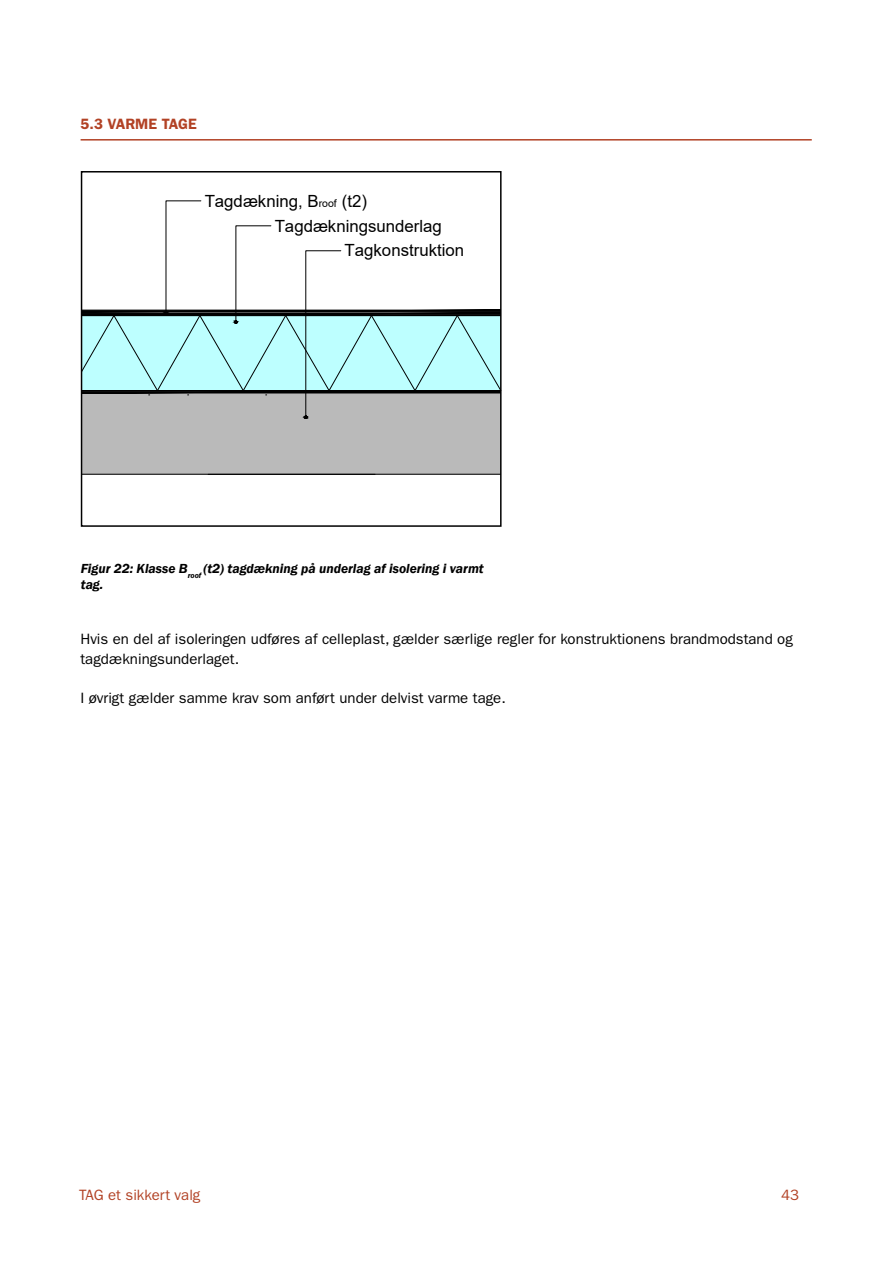
<style>
.page{position:relative;width:893px;height:1263px;background:#fff}
.page>*{position:absolute;margin:0;border:0;box-sizing:border-box;transform-origin:0 0}
.t1{font:16.8px "Arial";color:#000}
.t2{font:15px/19.5px "Franklin Gothic LT Pro";color:#000}
.t3{font:15px "Franklin Gothic LT Pro";color:#b24225}
.t4{font:15px "Franklin Gothic LT Pro Dm";color:#b24225}
.t5{font:italic 600 13.5px/16.2px "Franklin Gothic";color:#000}
.s1{font-size:10.5px}
</style>
<div class="page">
<hr style="left:81px;top:139px;width:731px;height:2px;background:#b24225">
<svg style="left:84px;top:200px;width:415px;height:275px"></svg>
<div style="left:81px;top:171px;width:421px;height:356px;border:2px solid #000"></div>
<p class="t4" style="left:81px;top:115px;width:118px">5.3 VARME TAGE</p>
<p class="t1" style="left:205px;top:190px;width:164px">Tagdækning, B<span class="s1">roof</span> (t2)</p>
<p class="t1" style="left:275px;top:215px;width:169px">Tagdækningsunderlag</p>
<p class="t1" style="left:345px;top:238px;width:121px">Tagkonstruktion</p>
<p class="t5" style="left:81px;top:561px;width:405px">Figur 22: Klasse B<sub>roof</sub> (t2) tagdækning på underlag af isolering i varmt tag.</p>
<p class="t2" style="left:80px;top:629px;width:714px">Hvis en del af isoleringen udføres af celleplast, gælder særlige regler for konstruktionens brandmodstand og tagdækningsunderlaget.</p>
<p class="t2" style="left:80px;top:688px;width:427px">I øvrigt gælder samme krav som anført under delvist varme tage.</p>
<p class="t3" style="left:79px;top:1186px;width:123px">TAG et sikkert valg</p>
<p class="t3" style="left:781px;top:1186px;width:19px">43</p>
</div>
